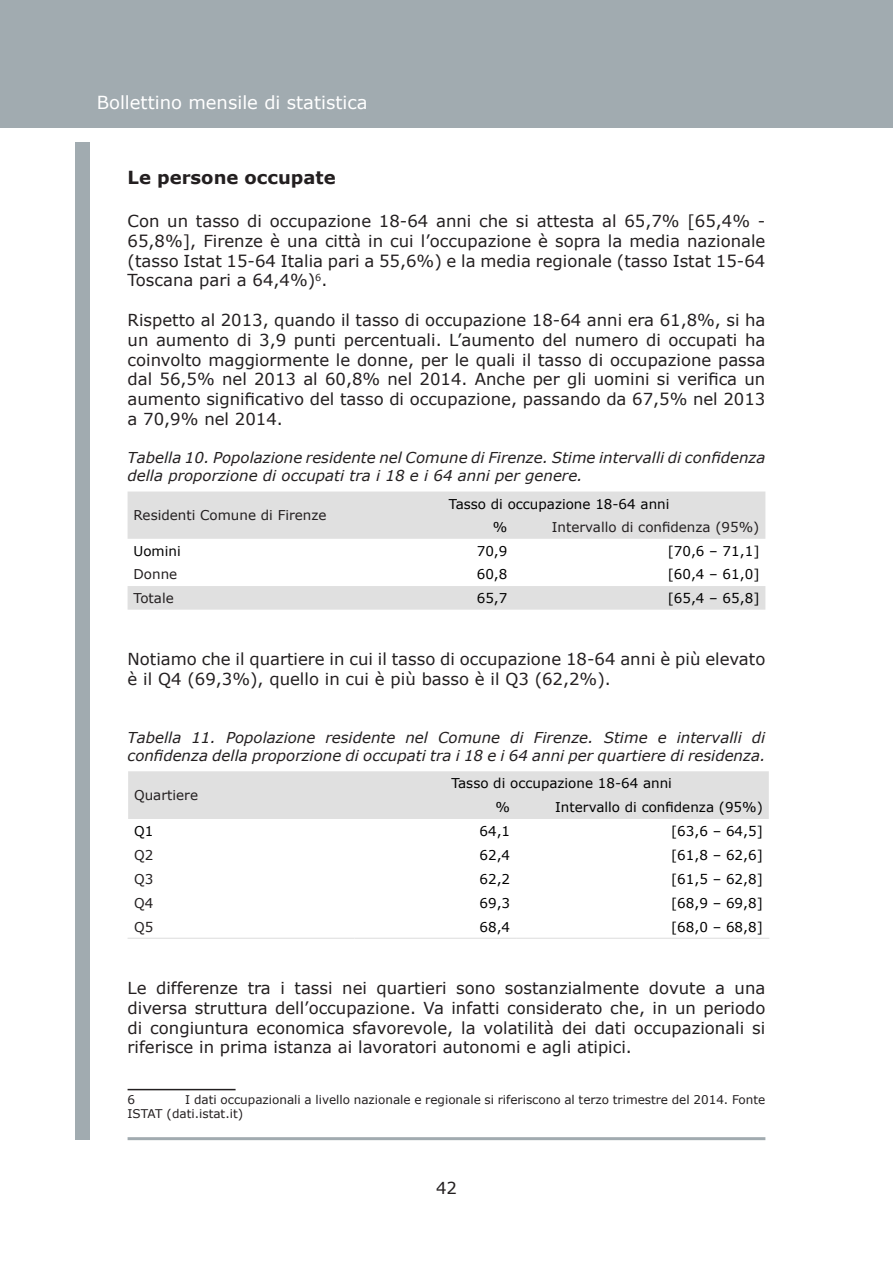
<style>
.page{position:relative;width:893px;height:1263px;background:#fff}
.page>*{position:absolute;margin:0;border:0;box-sizing:border-box;transform-origin:0 0}
.t1{font:18px "Verdana";color:#fff}
.Titoli{font:700 18px "Verdana";color:#231f20}
.Testo_bollettino{font:16.5px/19.8px "Verdana";color:#231f20;text-align:justify}
.Didascalia_tabelle_e{font:italic 15px/18px "Verdana";color:#231f20}
.Testo_in_tabelle{font:13.5px "Verdana";color:#000}
.Testo_in_tabelle-2{font:13.5px "Verdana";color:#231f20}
.t2{font:12px/14.4px "Verdana";color:#231f20}
</style>
<div class="page">
<div style="left:0;top:0;width:893px;height:128px;background:#a1abb0"></div>
<hr style="left:128px;top:1137px;width:637px;height:3px;background:#445761">
<div style="left:76px;top:142px;width:14px;height:998px;background:#a1abb0"></div>
<svg style="left:128px;top:491px;width:637px;height:119px;fill:#e0e0e0"></svg>
<div style="left:128px;top:771px;width:641px;height:48px;background:#e0e0e0"></div>
<hr style="left:128px;top:938px;width:227px;height:1px;background:#e0e0e0">
<hr style="left:355px;top:938px;width:161px;height:1px;background:#e0e0e0">
<hr style="left:516px;top:938px;width:253px;height:1px;background:#e0e0e0">
<hr style="left:128px;top:1089px;width:108px;height:1px;background:#231f20">
<p class="t1" style="left:97px;top:90px;width:272px">Bollettino mensile di statistica</p>
<p class="Titoli" style="left:128px;top:165px;width:210px">Le persone occupate</p>
<p class="Testo_bollettino" style="left:128px;top:211px;width:639px">Con un tasso di occupazione 18-64 anni che si attesta al 65,7% [65,4% - 65,8%], Firenze è una città in cui l’occupazione è sopra la media nazionale (tasso Istat 15-64 Italia pari a 55,6%) e la media regionale (tasso Istat 15-64<br>Toscana pari a 64,4%)<sup>6</sup>.</p>
<p class="Testo_bollettino" style="left:128px;top:310px;width:639px">Rispetto al 2013, quando il tasso di occupazione 18-64 anni era 61,8%, si ha un aumento di 3,9 punti percentuali. L’aumento del numero di occupati ha coinvolto maggiormente le donne, per le quali il tasso di occupazione passa dal 56,5% nel 2013 al 60,8% nel 2014. Anche per gli uomini si verifica un aumento significativo del tasso di occupazione, passando da 67,5% nel 2013 a 70,9% nel 2014.</p>
<p class="Didascalia_tabelle_e" style="left:128px;top:448px;width:639px">Tabella 10. Popolazione residente nel Comune di Firenze. Stime intervalli di confidenza della proporzione di occupati tra i 18 e i 64 anni per genere.</p>
<p class="Testo_in_tabelle-2" style="left:134px;top:506px;width:194px">Residenti Comune di Firenze</p>
<p class="Testo_in_tabelle" style="left:449px;top:494px;width:222px">Tasso di occupazione 18-64 anni</p>
<p class="Testo_in_tabelle" style="left:493px;top:518px;width:16px">%</p>
<p class="Testo_in_tabelle-2" style="left:552px;top:518px;width:209px">Intervallo di confidenza (95%)</p>
<p class="Testo_in_tabelle" style="left:134px;top:542px;width:49px">Uomini</p>
<p class="Testo_in_tabelle" style="left:477px;top:542px;width:32px">70,9</p>
<p class="Testo_in_tabelle" style="left:668px;top:542px;width:93px">[70,6 – 71,1]</p>
<p class="Testo_in_tabelle-2" style="left:134px;top:565px;width:45px">Donne</p>
<p class="Testo_in_tabelle" style="left:477px;top:565px;width:32px">60,8</p>
<p class="Testo_in_tabelle" style="left:668px;top:565px;width:93px">[60,4 – 61,0]</p>
<p class="Testo_in_tabelle-2" style="left:134px;top:589px;width:42px">Totale</p>
<p class="Testo_in_tabelle" style="left:477px;top:589px;width:32px">65,7</p>
<p class="Testo_in_tabelle" style="left:668px;top:589px;width:93px">[65,4 – 65,8]</p>
<p class="Testo_bollettino" style="left:128px;top:649px;width:639px">Notiamo che il quartiere in cui il tasso di occupazione 18-64 anni è più elevato è il Q4 (69,3%), quello in cui è più basso è il Q3 (62,2%).</p>
<p class="Didascalia_tabelle_e" style="left:128px;top:728px;width:639px">Tabella 11. Popolazione residente nel Comune di Firenze. Stime e intervalli di confidenza della proporzione di occupati tra i 18 e i 64 anni per quartiere di residenza.</p>
<p class="Testo_in_tabelle-2" style="left:134px;top:786px;width:65px">Quartiere</p>
<p class="Testo_in_tabelle" style="left:451px;top:774px;width:222px">Tasso di occupazione 18-64 anni</p>
<p class="Testo_in_tabelle" style="left:496px;top:798px;width:16px">%</p>
<p class="Testo_in_tabelle" style="left:555px;top:798px;width:209px">Intervallo di confidenza (95%)</p>
<p class="Testo_in_tabelle" style="left:134px;top:822px;width:21px">Q1</p>
<p class="Testo_in_tabelle" style="left:479px;top:822px;width:32px">64,1</p>
<p class="Testo_in_tabelle" style="left:671px;top:822px;width:93px">[63,6 – 64,5]</p>
<p class="Testo_in_tabelle-2" style="left:134px;top:846px;width:21px">Q2</p>
<p class="Testo_in_tabelle" style="left:479px;top:846px;width:32px">62,4</p>
<p class="Testo_in_tabelle" style="left:671px;top:846px;width:93px">[61,8 – 62,6]</p>
<p class="Testo_in_tabelle-2" style="left:134px;top:869px;width:21px">Q3</p>
<p class="Testo_in_tabelle" style="left:479px;top:869px;width:32px">62,2</p>
<p class="Testo_in_tabelle" style="left:671px;top:869px;width:93px">[61,5 – 62,8]</p>
<p class="Testo_in_tabelle-2" style="left:134px;top:893px;width:21px">Q4</p>
<p class="Testo_in_tabelle" style="left:479px;top:893px;width:32px">69,3</p>
<p class="Testo_in_tabelle" style="left:671px;top:893px;width:93px">[68,9 – 69,8]</p>
<p class="Testo_in_tabelle-2" style="left:134px;top:917px;width:21px">Q5</p>
<p class="Testo_in_tabelle" style="left:479px;top:917px;width:32px">68,4</p>
<p class="Testo_in_tabelle" style="left:671px;top:917px;width:93px">[68,0 – 68,8]</p>
<p class="Testo_bollettino" style="left:128px;top:978px;width:639px">Le differenze tra i tassi nei quartieri sono sostanzialmente dovute a una diversa struttura dell’occupazione. Va infatti considerato che, in un periodo di congiuntura economica sfavorevole, la volatilità dei dati occupazionali si riferisce in prima istanza ai lavoratori autonomi e agli atipici.</p>
<p class="t2" style="left:128px;top:1092px;width:9px">6</p>
<p class="t2" style="left:128px;top:1092px;width:639px;text-indent:58px">I dati occupazionali a livello nazionale e regionale si riferiscono al terzo trimestre del 2014. Fonte<br>ISTAT (dati.istat.it)</p>
<p class="Testo_bollettino" style="left:436px;top:1177px;width:22px">42</p>
</div>
